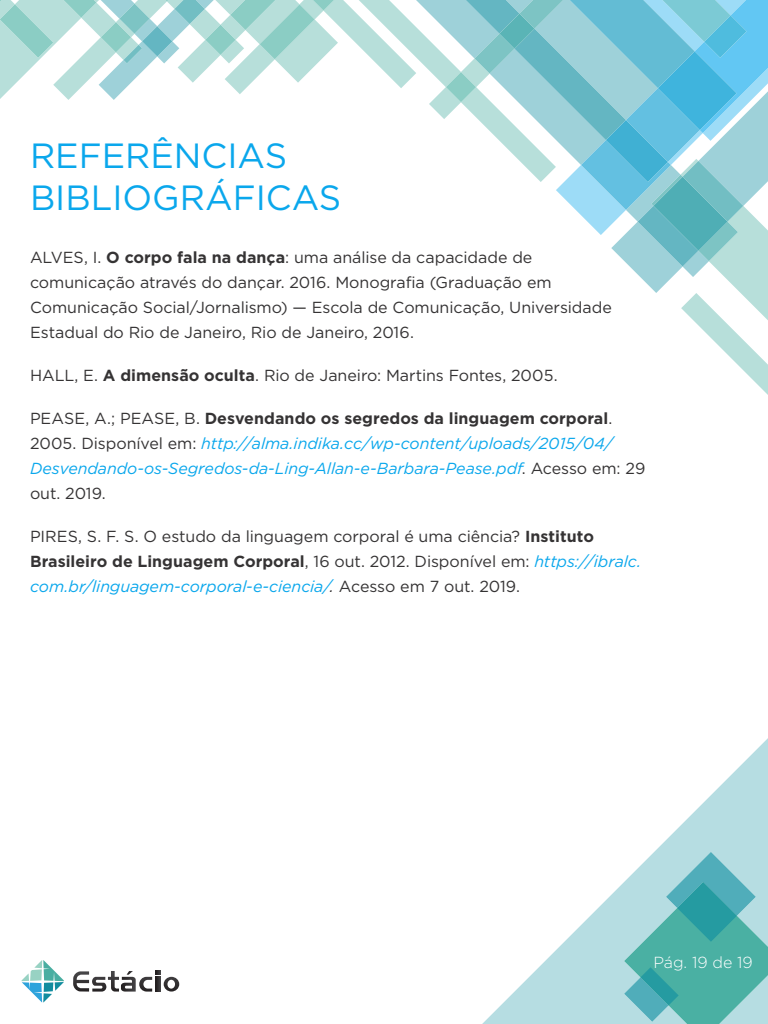
<style>
.page{position:relative;width:768px;height:1024px;background:#fff}
.page>*{position:absolute;margin:0;border:0;box-sizing:border-box;transform-origin:0 0}
.t1{font:35px/42px "Gotham";color:#0aa7ec}
.t2{font:16px/25px "Gotham";letter-spacing:-.005em;color:#353334}
.t3{font:italic 16px/25px "Gotham";letter-spacing:-.005em;color:#0aa7ec}
.t4{font:300 16px "Gotham";color:#fff}
.s1{font-weight:700}
.s2{font-style:normal;color:#353334}
.s3{font-weight:700;font-style:normal;color:#353334}
.s4{font-style:italic;color:#0aa7ec}
.s5{font-style:italic}
</style>
<div class="page">
<svg style="left:482px;top:738px;width:286px;height:286px"></svg>
<svg style="left:624px;top:852px;width:144px;height:172px;background:#73bfbe"></svg>
<svg style="left:21px;top:960px;width:43px;height:43px"></svg>
<svg style="left:73px;top:971px;width:106px;height:21px"></svg>
<svg style="left:416px;top:0;width:13px;height:70px"></svg>
<svg style="left:429px;top:0;width:339px;height:395px"></svg>
<svg style="left:0;top:0;width:416px;height:100px"></svg>
<h1 class="t1" style="left:30px;top:134px;width:313px">REFERÊNCIAS<br>BIBLIOGRÁFICAS</h1>
<p class="t2" style="left:30px;top:244px;width:583px">ALVES, I. <span class="s1">O corpo fala na dança</span>: uma análise da capacidade de comunicação através do dançar. 2016. Monografia (Graduação em Comunicação Social/Jornalismo) — Escola de Comunicação, Universidade Estadual do Rio de Janeiro, Rio de Janeiro, 2016.</p>
<p class="t2" style="left:30px;top:362px;width:529px">HALL, E. <span class="s1">A dimensão oculta</span>. Rio de Janeiro: Martins Fontes, 2005.</p>
<p class="t3" style="left:30px;top:405px;width:617px"><span class="s2">PEASE, A.; PEASE, B.</span> <span class="s3">Desvendando os segredos da linguagem corporal</span><span class="s2">.<br>2005. Disponível em:</span> http://alma.indika.cc/wp-content/uploads/2015/04/ Desvendando-os-Segredos-da-Ling-Allan-e-Barbara-Pease.pdf<span class="s2">. Acesso em: 29 out. 2019.</span></p>
<p class="t2" style="left:30px;top:523px;width:613px">PIRES, S. F. S. O estudo da linguagem corporal é uma ciência? <span class="s1">Instituto<br>Brasileiro de Linguagem Corporal</span>, 16 out. 2012. Disponível em: <span class="s4">https://ibralc. com.br/linguagem-corporal-e-ciencia/</span><span class="s5">.</span> Acesso em 7 out. 2019.</p>
<p class="t4" style="left:653px;top:952px;width:101px">Pág. 19 de 19</p>
</div>
